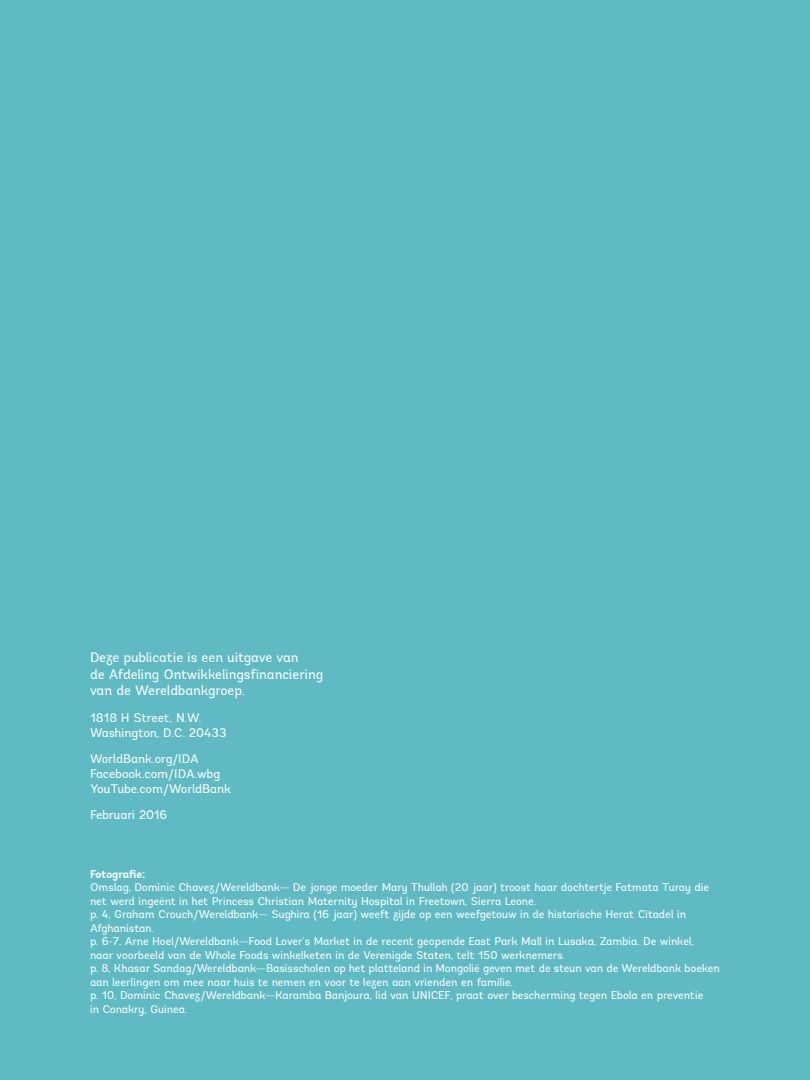
<style>
.page{position:relative;width:810px;height:1080px;background:#5fbac3}
.page>*{position:absolute;margin:0;border:0;box-sizing:border-box;transform-origin:0 0}
.t1{font:13.75px/16.5px "Andes";letter-spacing:-.005em;color:#fff}
.t2{font:12.5px/15px "Andes";letter-spacing:-.01em;color:#fff}
.t3{font:11.25px/13.5px "Andes";letter-spacing:-.01em;color:#fff}
.t4{font:700 11.25px "Andes";letter-spacing:-.005em;color:#fff}
</style>
<div class="page">
<p class="t1" style="left:90px;top:649px;width:235px">Deze publicatie is een uitgave van<br>de Afdeling Ontwikkelingsfinanciering van de Wereldbankgroep.</p>
<p class="t2" style="left:90px;top:710px;width:138px">1818 H Street, N.W.<br>Washington, D.C. 20433</p>
<p class="t2" style="left:90px;top:751px;width:143px">WorldBank.org/IDA<br>Facebook.com/IDA.wbg<br>YouTube.com/WorldBank</p>
<p class="t2" style="left:90px;top:807px;width:79px">Februari 2016</p>
<p class="t4" style="left:90px;top:867px;width:57px">Fotografie:</p>
<p class="t3" style="left:90px;top:880px;width:632px">Omslag, Dominic Chavez/Wereldbank— De jonge moeder Mary Thullah (20 jaar) troost haar dochtertje Fatmata Turay die net werd ingeënt in het Princess Christian Maternity Hospital in Freetown, Sierra Leone.<br>p. 4, Graham Crouch/Wereldbank— Sughira (16 jaar) weeft zijde op een weefgetouw in de historische Herat Citadel in Afghanistan.<br>p. 6-7, Arne Hoel/Wereldbank—Food Lover’s Market in de recent geopende East Park Mall in Lusaka, Zambia. De winkel, naar voorbeeld van de Whole Foods winkelketen in de Verenigde Staten, telt 150 werknemers.<br>p. 8, Khasar Sandag/Wereldbank—Basisscholen op het platteland in Mongolië geven met de steun van de Wereldbank boeken aan leerlingen om mee naar huis te nemen en voor te lezen aan vrienden en familie.<br>p. 10, Dominic Chavez/Wereldbank—Karamba Banjoura, lid van UNICEF, praat over bescherming tegen Ebola en preventie<br>in Conakry, Guinea.</p>
</div>
